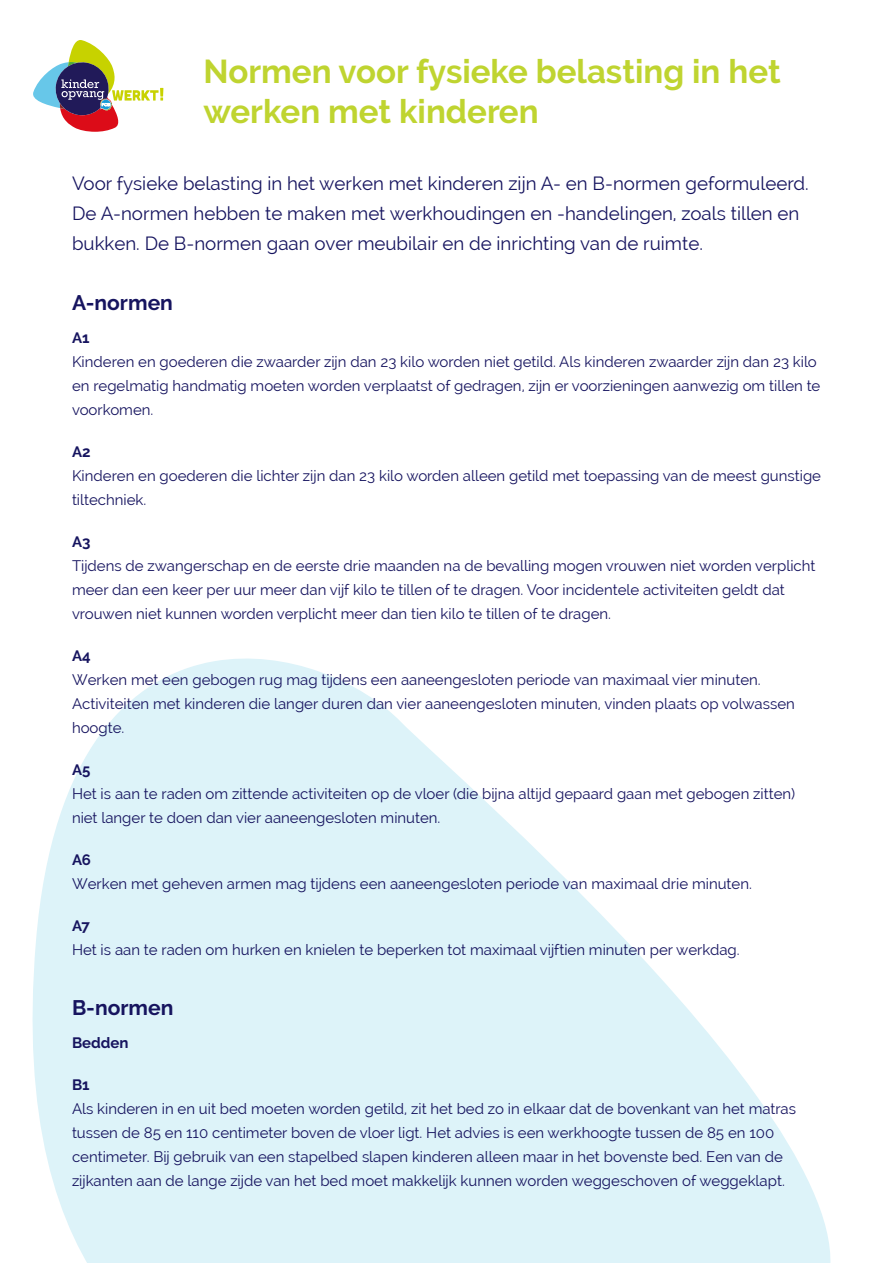
<style>
.page{position:relative;width:893px;height:1263px;background:#fff}
.page>*{position:absolute;margin:0;border:0;box-sizing:border-box;transform-origin:0 0}
.t1{font:700 33px/39.6px "Raleway";color:#bfd430}
.t2{font:700 21px "Raleway";color:#16145f}
.t3{font:18.75px/30px "Raleway";color:#16145f}
.t4{font:15px/24px "Raleway";color:#16145f}
.t5{font:700 15px "Raleway";color:#16145f}
</style>
<div class="page">
<svg style="left:32px;top:658px;width:799px;height:605px;fill:#ddf3f9"></svg>
<svg style="left:33px;top:40px;width:130px;height:92px"></svg>
<h1 class="t1" style="left:203px;top:52px;width:579px">Normen voor fysieke belasting in het werken met kinderen</h1>
<p class="t3" style="left:72px;top:168px;width:738px">Voor fysieke belasting in het werken met kinderen zijn A- en B-normen geformuleerd.<br>De A-normen hebben te maken met werkhoudingen en -handelingen, zoals tillen en bukken. De B-normen gaan over meubilair en de inrichting van de ruimte.</p>
<h2 class="t2" style="left:72px;top:291px;width:102px">A-normen</h2>
<p class="t5" style="left:72px;top:329px;width:19px">A1</p>
<p class="t4" style="left:72px;top:350px;width:750px">Kinderen en goederen die zwaarder zijn dan 23 kilo worden niet getild. Als kinderen zwaarder zijn dan 23 kilo en regelmatig handmatig moeten worden verplaatst of gedragen, zijn er voorzieningen aanwezig om tillen te voorkomen.</p>
<p class="t5" style="left:72px;top:443px;width:20px">A2</p>
<p class="t4" style="left:72px;top:464px;width:750px">Kinderen en goederen die lichter zijn dan 23 kilo worden alleen getild met toepassing van de meest gunstige tiltechniek.</p>
<p class="t5" style="left:72px;top:533px;width:20px">A3</p>
<p class="t4" style="left:72px;top:554px;width:745px">Tijdens de zwangerschap en de eerste drie maanden na de bevalling mogen vrouwen niet worden verplicht meer dan een keer per uur meer dan vijf kilo te tillen of te dragen. Voor incidentele activiteiten geldt dat vrouwen niet kunnen worden verplicht meer dan tien kilo te tillen of te dragen.</p>
<p class="t5" style="left:72px;top:647px;width:20px">A4</p>
<p class="t4" style="left:72px;top:668px;width:724px">Werken met een gebogen rug mag tijdens een aaneengesloten periode van maximaal vier minuten.<br>Activiteiten met kinderen die langer duren dan vier aaneengesloten minuten, vinden plaats op volwassen hoogte.</p>
<p class="t5" style="left:72px;top:761px;width:20px">A5</p>
<p class="t4" style="left:72px;top:782px;width:725px">Het is aan te raden om zittende activiteiten op de vloer (die bijna altijd gepaard gaan met gebogen zitten) niet langer te doen dan vier aaneengesloten minuten.</p>
<p class="t5" style="left:72px;top:851px;width:20px">A6</p>
<p class="t4" style="left:72px;top:872px;width:681px">Werken met geheven armen mag tijdens een aaneengesloten periode van maximaal drie minuten.</p>
<p class="t5" style="left:72px;top:917px;width:19px">A7</p>
<p class="t4" style="left:72px;top:938px;width:669px">Het is aan te raden om hurken en knielen te beperken tot maximaal vijftien minuten per werkdag.</p>
<h2 class="t2" style="left:72px;top:996px;width:103px">B-normen</h2>
<p class="t5" style="left:72px;top:1034px;width:58px">Bedden</p>
<p class="t5" style="left:72px;top:1076px;width:19px">B1</p>
<p class="t4" style="left:72px;top:1097px;width:726px">Als kinderen in en uit bed moeten worden getild, zit het bed zo in elkaar dat de bovenkant van het matras tussen de 85 en 110 centimeter boven de vloer ligt. Het advies is een werkhoogte tussen de 85 en 100 centimeter. Bij gebruik van een stapelbed slapen kinderen alleen maar in het bovenste bed. Een van de zijkanten aan de lange zijde van het bed moet makkelijk kunnen worden weggeschoven of weggeklapt.</p>
</div>
